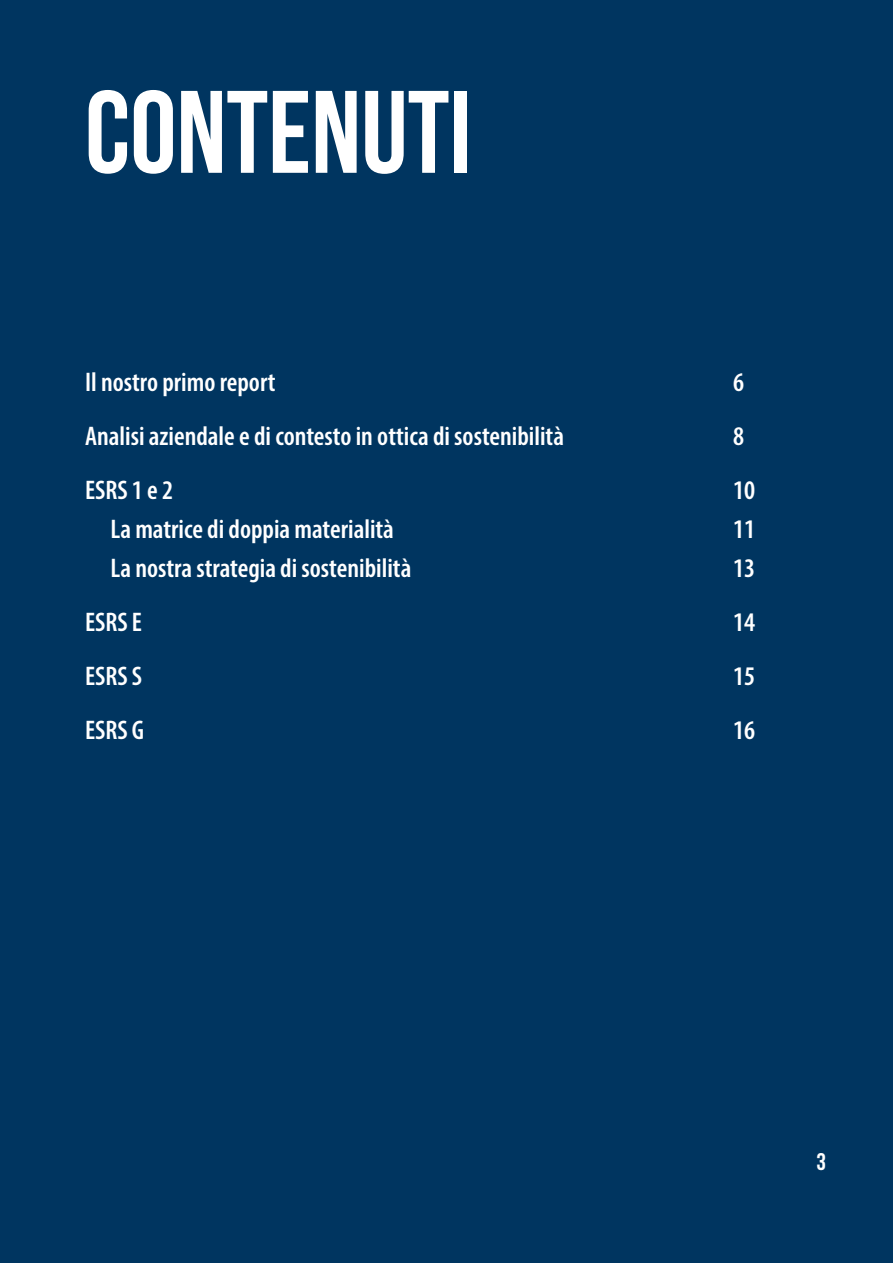
<style>
.page{position:relative;width:893px;height:1263px;background:#003560}
.page>*{position:absolute;margin:0;border:0;box-sizing:border-box;transform-origin:0 0}
.t1{font:700 117px "Bebas Neue";color:#fff}
.t2{font:600 condensed 27px "Myriad Pro";color:#fff}
.t3{font:700 24px "Bebas Neue";color:#fff}
</style>
<div class="page">
<p class="t1" style="left:85px;top:68px;width:388px">CONTENUTI</p>
<p class="t2" style="left:85px;top:366px;width:192px">Il nostro primo report</p>
<p class="t2" style="left:733px;top:366px;width:13px">6</p>
<p class="t2" style="left:85px;top:420px;width:480px">Analisi aziendale e di contesto in ottica di sostenibilità</p>
<p class="t2" style="left:733px;top:420px;width:13px">8</p>
<p class="t2" style="left:85px;top:474px;width:90px">ESRS 1 e 2</p>
<p class="t2" style="left:733px;top:474px;width:24px">10</p>
<p class="t2" style="left:111px;top:513px;width:285px">La matrice di doppia materialità</p>
<p class="t2" style="left:733px;top:513px;width:24px">11</p>
<p class="t2" style="left:111px;top:552px;width:302px">La nostra strategia di sostenibilità</p>
<p class="t2" style="left:733px;top:552px;width:24px">13</p>
<p class="t2" style="left:85px;top:606px;width:58px">ESRS E</p>
<p class="t2" style="left:733px;top:606px;width:24px">14</p>
<p class="t2" style="left:85px;top:660px;width:59px">ESRS S</p>
<p class="t2" style="left:733px;top:660px;width:24px">15</p>
<p class="t2" style="left:85px;top:714px;width:61px">ESRS G</p>
<p class="t2" style="left:733px;top:714px;width:24px">16</p>
<p class="t3" style="left:816px;top:1148px;width:11px">3</p>
</div>
